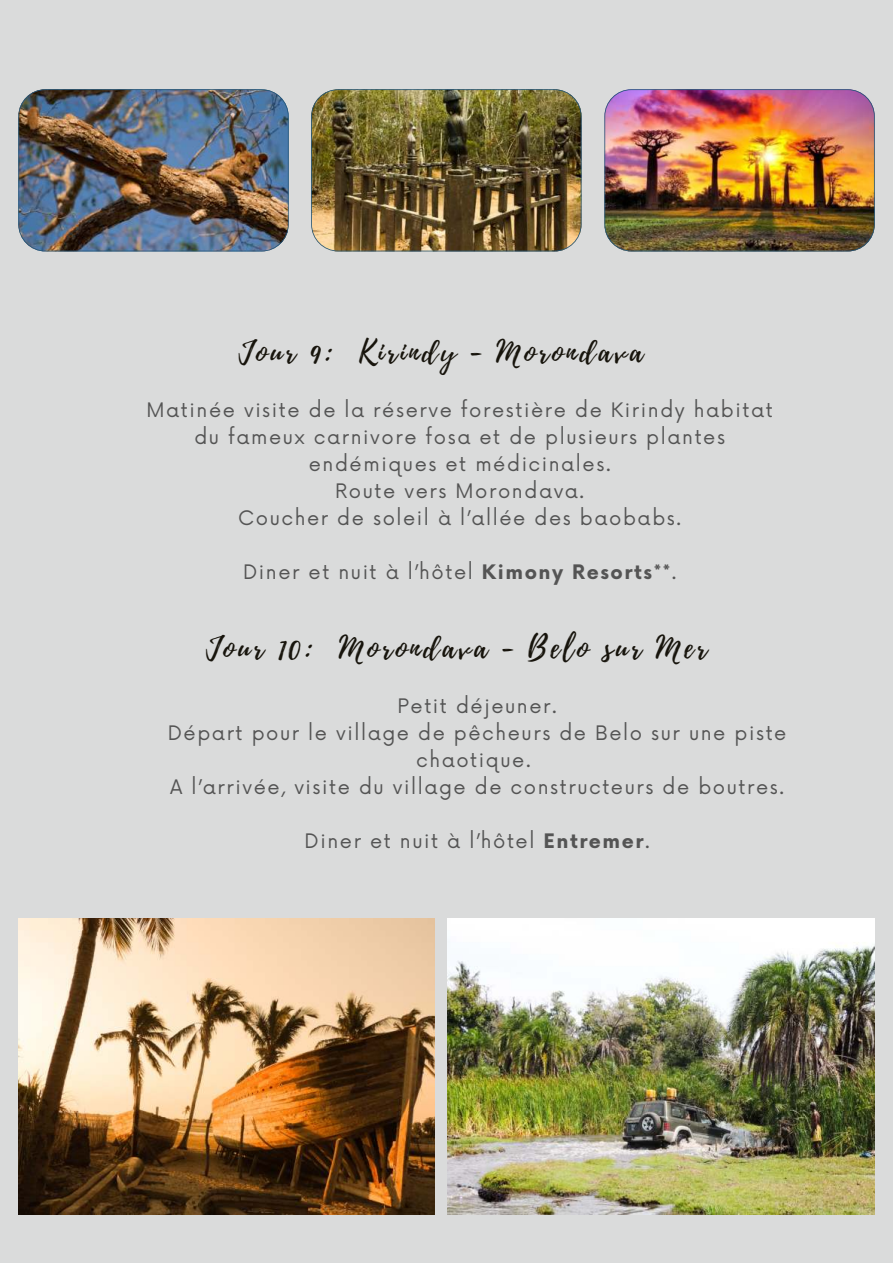
<style>
.page{position:relative;width:893px;height:1264px;background:#fff}
.page>*{position:absolute;margin:0;border:0;box-sizing:border-box;transform-origin:0 0}
.t1{font:30.3px "Playlist Script";letter-spacing:.1em;color:#17140c}
.t2{font:30px "Playlist Script";letter-spacing:.1em;color:#17140c}
.t3{font:19.5px/27px "Now";letter-spacing:.08em;color:#545454;text-align:center}
.s1{font-weight:700}
</style>
<div class="page">
<div style="left:0;top:0;width:892px;height:1262px;background:#dadbdb"></div>
<img style="left:18px;top:89px;width:271px;height:162px">
<img style="left:311px;top:89px;width:270px;height:162px">
<img style="left:604px;top:89px;width:270px;height:162px">
<img style="left:18px;top:918px;width:416px;height:296px">
<img style="left:447px;top:918px;width:427px;height:296px">
<h2 class="t2" style="left:239px;top:330px;width:405px">Jour 9: Kirindy - Morondava</h2>
<p class="t3" style="left:147px;top:395px;width:627px">Matinée visite de la réserve forestière de Kirindy habitat du fameux carnivore fosa et de plusieurs plantes endémiques et médicinales.<br>Route vers Morondava.<br>Coucher de soleil à l’allée des baobabs.</p>
<p class="t3" style="left:243px;top:557px;width:435px">Diner et nuit à l’hôtel <span class="s1">Kimony Resorts**</span>.</p>
<h1 class="t1" style="left:206px;top:626px;width:502px">Jour 10: Morondava - Belo sur Mer</h1>
<p class="t3" style="left:168px;top:690px;width:620px">Petit déjeuner.<br>Départ pour le village de pêcheurs de Belo sur une piste chaotique.<br>A l’arrivée, visite du village de constructeurs de boutres.</p>
<p class="t3" style="left:304px;top:825px;width:346px">Diner et nuit à l’hôtel <span class="s1">Entremer</span>.</p>
</div>
